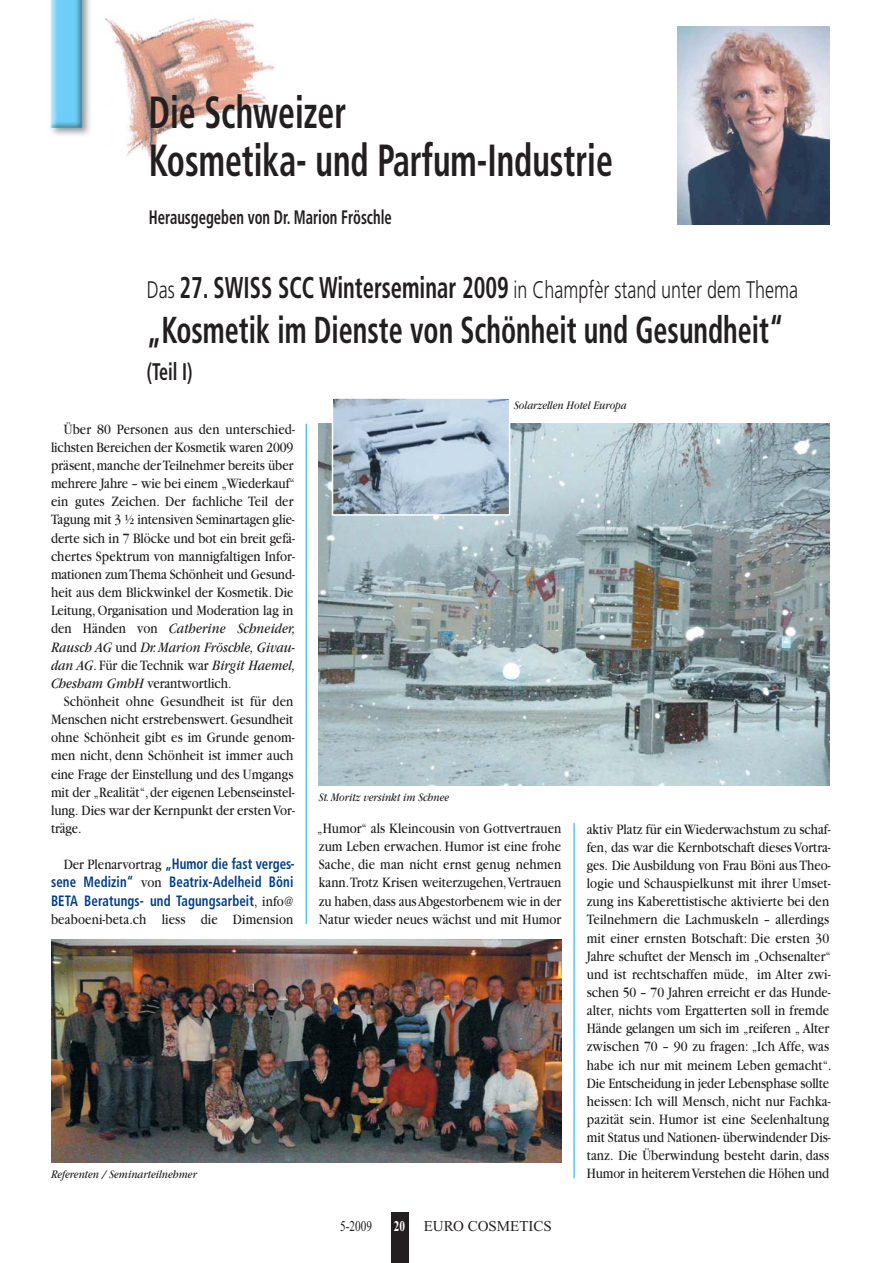
<style>
.page{position:relative;width:893px;height:1263px;background:#fff}
.page>*{position:absolute;margin:0;border:0;box-sizing:border-box;transform-origin:0 0}
.t1{font:700 condensed 45px/48px "Frutiger";color:#231f20;scale:.75 1}
.t2{font:700 condensed 37.5px "Frutiger";color:#231f20;scale:.75 1}
.t3{font:300 24px "Frutiger";color:#231f20;scale:.75 1}
.t4{font:700 condensed 24px "Frutiger";color:#231f20;scale:.75 1}
.t5{font:700 condensed 19.5px "Frutiger";color:#231f20;scale:.75 1}
.t6{font:15px/18.1px "Garamond";color:#231f20;text-align:justify;scale:.86 1}
.t7{font:700 condensed 15px/18.1px "Frutiger";letter-spacing:.01em;color:#023e88;text-align:justify;scale:.86 1}
.t8{font:15px "Times New Roman";color:#231f20}
.t9{font:15px "Times New Roman";color:#231f20;scale:.75 1}
.t10{font:700 15px "Times New Roman";color:#fff;scale:.75 1}
.t11{font:italic 12px "Garamond";color:#231f20;scale:.86 1}
.s1{font-weight:700;font-stretch:condensed;font-size:30px}
.s2{font-style:italic}
.s3{font-family:"Garamond";font-weight:400;font-stretch:normal;color:#231f20}
</style>
<div class="page">
<div style="left:391px;top:1212px;width:17px;height:51px;background:#231f20"></div>
<hr style="left:306px;top:424px;width:1px;height:500px;background:#00aeef">
<hr style="left:574px;top:823px;width:1px;height:355px;background:#00aeef">
<img style="left:105px;top:17px;width:170px;height:142px">
<img style="left:49px;top:0;width:42px;height:136px">
<img style="left:677px;top:27px;width:152px;height:197px">
<img style="left:319px;top:424px;width:510px;height:361px">
<img style="left:51px;top:939px;width:510px;height:223px">
<img style="left:335px;top:400px;width:172px;height:113px">
<div style="left:332px;top:397px;width:178px;height:119px;border:2px solid #fff"></div>
<h1 class="t1" style="left:149px;top:92px;width:620px">Die Schweizer<br>Kosmetika- und Parfum-Industrie</h1>
<h3 class="t5" style="left:149px;top:209px;width:326px">Herausgegeben von Dr. Marion Fröschle</h3>
<h3 class="t3" style="left:147px;top:280px;width:870px">Das <span class="s1">27. SWISS SCC Winterseminar 2009</span> in Champfèr stand unter dem Thema</h3>
<h2 class="t2" style="left:147px;top:314px;width:851px">„Kosmetik im Dienste von Schönheit und Gesundheit“</h2>
<h3 class="t4" style="left:147px;top:362px;width:63px">(Teil I)</h3>
<p class="t6" style="left:51px;top:421px;width:285px;text-indent:13px">Über 80 Personen aus den unterschied&shy;lichsten Bereichen der Kosmetik waren 2009 präsent, manche der Teilnehmer bereits über mehrere Jahre – wie bei einem „Wiederkauf“ ein gutes Zeichen. Der fachliche Teil der Tagung mit 3 ½ intensiven Seminartagen glie&shy;derte sich in 7 Blöcke und bot ein breit gefä&shy;chertes Spektrum von mannigfaltigen Infor&shy;mationen zum Thema Schönheit und Gesund&shy;heit aus dem Blickwinkel der Kosmetik. Die Leitung, Organisation und Moderation lag in den Händen von <span class="s2">Catherine Schneider, Rausch AG</span> und <span class="s2">Dr. Marion Fröschle, Givau&shy;dan AG</span>. Für die Technik war <span class="s2">Birgit Haemel, Chesham GmbH</span> verantwortlich.</p>
<p class="t6" style="left:51px;top:693px;width:285px;text-indent:13px">Schönheit ohne Gesundheit ist für den Menschen nicht erstrebenswert. Gesundheit ohne Schönheit gibt es im Grunde genom&shy;men nicht, denn Schönheit ist immer auch eine Frage der Einstellung und des Umgangs mit der „Realität“, der eigenen Lebenseinstel&shy;lung. Dies war der Kernpunkt der ersten Vor&shy;träge.</p>
<p class="t7" style="left:51px;top:856px;width:285px;text-indent:13px"><span class="s3">Der Plenarvortrag</span> „Humor die fast verges&shy;sene Medizin“ <span class="s3">von</span> Beatrix-Adelheid Böni BETA Beratungs- und Tagungsarbeit<span class="s3">, info@</span></p>
<p class="t6" style="left:51px;top:911px;width:283px">beaboeni-beta.ch liess die Dimension</p>
<p class="t11" style="left:51px;top:1170px;width:171px">Referenten / Seminarteilnehmer</p>
<p class="t11" style="left:514px;top:401px;width:132px">Solarzellen Hotel Europa</p>
<p class="t11" style="left:319px;top:793px;width:153px">St. Moritz versinkt im Schnee</p>
<p class="t6" style="left:317px;top:820px;width:285px">„Humor“ als Kleincousin von Gottvertrauen zum Leben erwachen. Humor ist eine frohe Sache, die man nicht ernst genug nehmen kann. Trotz Krisen weiterzugehen, Vertrauen zu haben, dass aus Abgestorbenem wie in der Natur wieder neues wächst und mit Humor</p>
<p class="t6" style="left:587px;top:821px;width:286px;text-align:left">aktiv Platz für ein Wiederwachstum zu schaf&shy;fen, das war die Kernbotschaft dieses Vortra&shy;ges. Die Ausbildung von Frau Böni aus Theo&shy;logie und Schauspielkunst mit ihrer Umset&shy;zung ins Kaberettistische aktivierte bei den Teilnehmern die Lachmuskeln – allerdings mit einer ernsten Botschaft: Die ersten 30<br>Jahre schuftet der Mensch im „Ochsenalter“ und ist rechtschaffen müde, im Alter zwi&shy;schen 50 – 70 Jahren erreicht er das Hunde&shy;alter, nichts vom Ergatterten soll in fremde Hände gelangen um sich im „reiferen „ Alter zwischen 70 – 90 zu fragen: „Ich Affe, was habe ich nur mit meinem Leben gemacht“.<br>Die Entscheidung in jeder Lebensphase sollte heissen: Ich will Mensch, nicht nur Fachka&shy;pazität sein. Humor ist eine Seelenhaltung mit Status und Nationen- überwindender Dis&shy;tanz. Die Überwindung besteht darin, dass Humor in heiterem Verstehen die Höhen und</p>
<p class="t9" style="left:340px;top:1220px;width:44px">5-2009</p>
<p class="t10" style="left:394px;top:1220px;width:16px">20</p>
<p class="t8" style="left:424px;top:1220px;width:130px">EURO COSMETICS</p>
</div>
